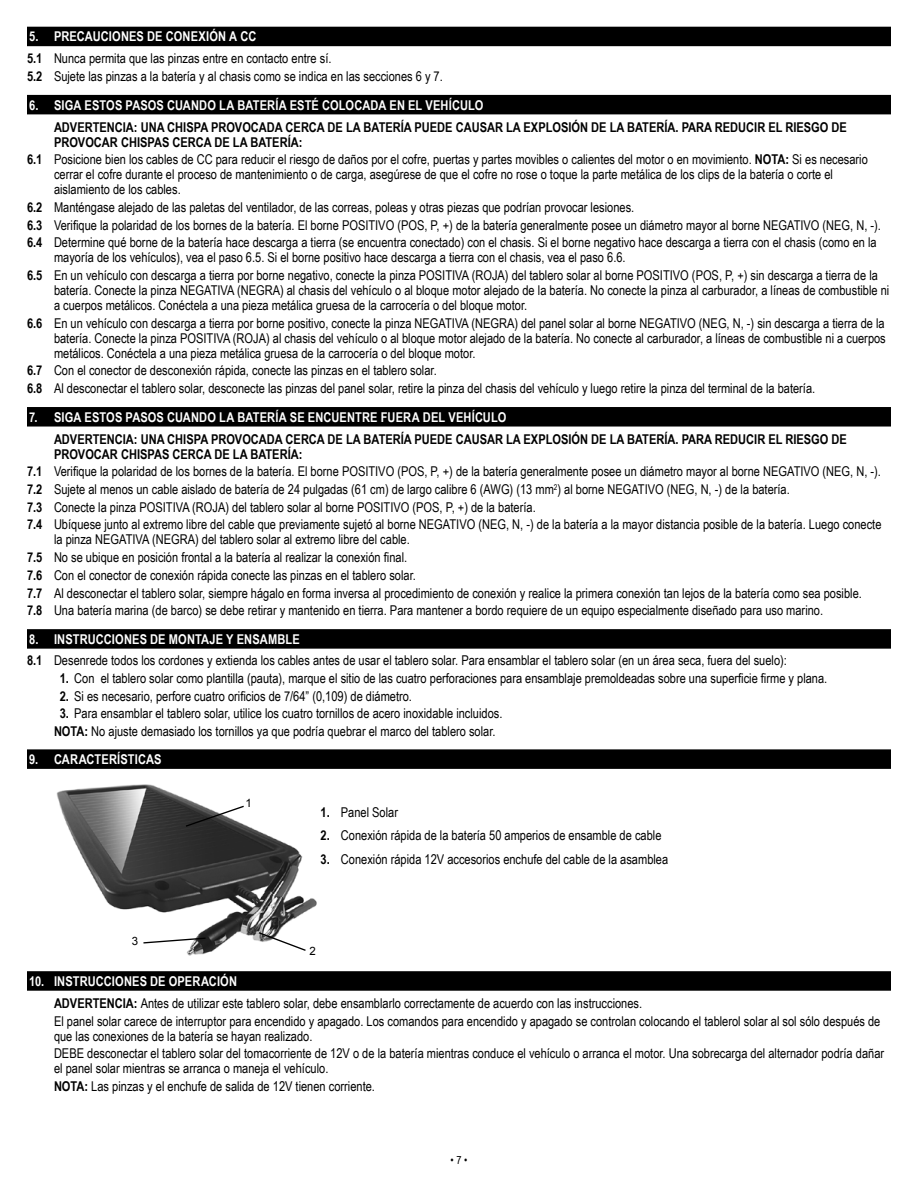
<style>
.page{position:relative;width:918px;height:1188px;background:#fff}
.page>*{position:absolute;margin:0;border:0;box-sizing:border-box;transform-origin:0 0}
.t1{font:13.5px/17.7px "Arial Narrow";color:#000}
.t2{font:700 13.5px/15px "Arial Narrow";color:#000}
.t3{font:700 13.5px "Arial Narrow";letter-spacing:.01em;color:#fff}
.t4{font:11.55px "Arial";color:#000}
.t5{font:11.25px "Arial Narrow";color:#000}
.s1{font-weight:700;color:#fff}
.s2{font-weight:700}
</style>
<div class="page">
<div style="left:27px;top:27px;width:864px;height:19px;background:#000"></div>
<div style="left:27px;top:95px;width:864px;height:19px;background:#000"></div>
<div style="left:27px;top:407px;width:864px;height:20px;background:#000"></div>
<div style="left:27px;top:629px;width:864px;height:20px;background:#000"></div>
<div style="left:27px;top:749px;width:864px;height:20px;background:#000"></div>
<div style="left:27px;top:971px;width:864px;height:20px;background:#000"></div>
<img style="left:56px;top:784px;width:261px;height:172px">
<svg style="left:184px;top:805px;width:61px;height:23px"></svg>
<svg style="left:142px;top:937px;width:65px;height:7px"></svg>
<svg style="left:257px;top:931px;width:50px;height:21px"></svg>
<p class="t1" style="left:27px;top:25px;width:306px;line-height:22px"><span class="s1">5. PRECAUCIONES DE CONEXIÓN A CC<br></span><span class="s2">5.1</span> Nunca permita que las pinzas entre en contacto entre sí.</p>
<p class="t1" style="left:27px;top:67px;width:417px"><span class="s2">5.2</span> Sujete las pinzas a la batería y al chasis como se indica en las secciones 6 y 7.</p>
<p class="t3" style="left:29px;top:95px;width:456px">6. SIGA ESTOS PASOS CUANDO LA BATERÍA ESTÉ COLOCADA EN EL VEHÍCULO</p>
<p class="t2" style="left:54px;top:119px;width:794px">ADVERTENCIA: UNA CHISPA PROVOCADA CERCA DE LA BATERÍA PUEDE CAUSAR LA EXPLOSIÓN DE LA BATERÍA. PARA REDUCIR EL RIESGO DE<br>PROVOCAR CHISPAS CERCA DE LA BATERÍA:</p>
<p class="t1" style="left:54px;top:152px;width:815px;line-height:15px;text-indent:-27px"><span class="s2">6.1</span> Posicione bien los cables de CC para reducir el riesgo de daños por el cofre, puertas y partes movibles o calientes del motor o en movimiento. <span class="s2">NOTA:</span> Si es necesario cerrar el cofre durante el proceso de mantenimiento o de carga, asegúrese de que el cofre no rose o toque la parte metálica de los clips de la batería o corte el aislamiento de los cables.</p>
<p class="t1" style="left:27px;top:198px;width:856px"><span class="s2">6.2</span> Manténgase alejado de las paletas del ventilador, de las correas, poleas y otras piezas que podrían provocar lesiones.<br><span class="s2">6.3</span> Verifique la polaridad de los bornes de la batería. El borne POSITIVO (POS, P, +) de la batería generalmente posee un diámetro mayor al borne NEGATIVO (NEG, N, -).<br><span class="s2">6.4</span> Determine qué borne de la batería hace descarga a tierra (se encuentra conectado) con el chasis. Si el borne negativo hace descarga a tierra con el chasis (como en la</p>
<p class="t1" style="left:27px;top:248px;width:852px;text-indent:27px">mayoría de los vehículos), vea el paso 6.5. Si el borne positivo hace descarga a tierra con el chasis, vea el paso 6.6.<br><span class="s2">6.5</span> En un vehículo con descarga a tierra por borne negativo, conecte la pinza POSITIVA (ROJA) del tablero solar al borne POSITIVO (POS, P, +) sin descarga a tierra de la</p>
<p class="t1" style="left:54px;top:282px;width:837px;line-height:15px">batería. Conecte la pinza NEGATIVA (NEGRA) al chasis del vehículo o al bloque motor alejado de la batería. No conecte la pinza al carburador, a líneas de combustible ni a cuerpos metálicos. Conéctela a una pieza metálica gruesa de la carrocería o del bloque motor.</p>
<p class="t1" style="left:54px;top:315px;width:833px;line-height:15px;text-align:justify;text-indent:-27px"><span class="s2">6.6</span> En un vehículo con descarga a tierra por borne positivo, conecte la pinza NEGATIVA (NEGRA) del panel solar al borne NEGATIVO (NEG, N, -) sin descarga a tierra de la batería. Conecte la pinza POSITIVA (ROJA) al chasis del vehículo o al bloque motor alejado de la batería. No conecte al carburador, a líneas de combustible ni a cuerpos metálicos. Conéctela a una pieza metálica gruesa de la carrocería o del bloque motor.</p>
<p class="t1" style="left:27px;top:361px;width:790px"><span class="s2">6.7</span> Con el conector de desconexión rápida, conecte las pinzas en el tablero solar.<br><span class="s2">6.8</span> Al desconectar el tablero solar, desconecte las pinzas del panel solar, retire la pinza del chasis del vehículo y luego retire la pinza del terminal de la batería.</p>
<p class="t3" style="left:29px;top:407px;width:479px">7. SIGA ESTOS PASOS CUANDO LA BATERÍA SE ENCUENTRE FUERA DEL VEHÍCULO</p>
<p class="t2" style="left:54px;top:431px;width:794px">ADVERTENCIA: UNA CHISPA PROVOCADA CERCA DE LA BATERÍA PUEDE CAUSAR LA EXPLOSIÓN DE LA BATERÍA. PARA REDUCIR EL RIESGO DE<br>PROVOCAR CHISPAS CERCA DE LA BATERÍA:</p>
<p class="t1" style="left:27px;top:462px;width:856px"><span class="s2">7.1</span> Verifique la polaridad de los bornes de la batería. El borne POSITIVO (POS, P, +) de la batería generalmente posee un diámetro mayor al borne NEGATIVO (NEG, N, -).<br><span class="s2">7.2</span> Sujete al menos un cable aislado de batería de 24 pulgadas (61 cm) de largo calibre 6 (AWG) (13 mm<sup>2</sup>) al borne NEGATIVO (NEG, N, -) de la batería.<br><span class="s2">7.3</span> Conecte la pinza POSITIVA (ROJA) del tablero solar al borne POSITIVO (POS, P, +) de la batería.<br><span class="s2">7.4</span> Ubíquese junto al extremo libre del cable que previamente sujetó al borne NEGATIVO (NEG, N, -) de la batería a la mayor distancia posible de la batería. Luego conecte</p>
<p class="t1" style="left:27px;top:530px;width:836px;text-indent:27px">la pinza NEGATIVA (NEGRA) del tablero solar al extremo libre del cable.<br><span class="s2">7.5</span> No se ubique en posición frontal a la batería al realizar la conexión final.<br><span class="s2">7.6</span> Con el conector de conexión rápida conecte las pinzas en el tablero solar.<br><span class="s2">7.7</span> Al desconectar el tablero solar, siempre hágalo en forma inversa al procedimiento de conexión y realice la primera conexión tan lejos de la batería como sea posible.<br><span class="s2">7.8</span> Una batería marina (de barco) se debe retirar y mantenido en tierra. Para mantener a bordo requiere de un equipo especialmente diseñado para uso marino.</p>
<p class="t1" style="left:27px;top:628px;width:761px;line-height:21.5px"><span class="s1">8. INSTRUCCIONES DE MONTAJE Y ENSAMBLE<br></span><span class="s2">8.1</span> Desenrede todos los cordones y extienda los cables antes de usar el tablero solar. Para ensamblar el tablero solar (en un área seca, fuera del suelo):</p>
<p class="t1" style="left:60px;top:669px;width:769px"><span class="s2">1.</span> Con el tablero solar como plantilla (pauta), marque el sitio de las cuatro perforaciones para ensamblaje premoldeadas sobre una superficie firme y plana.</p>
<p class="t1" style="left:60px;top:687px;width:354px"><span class="s2">2.</span> Si es necesario, perfore cuatro orificios de 7/64” (0,109) de diámetro.</p>
<p class="t1" style="left:54px;top:705px;width:450px;line-height:17.1px;text-align:center"><span class="s2">3.</span> Para ensamblar el tablero solar, utilice los cuatro tornillos de acero inoxidable incluidos.<br><span class="s2">NOTA:</span> No ajuste demasiado los tornillos ya que podría quebrar el marco del tablero solar.</p>
<p class="t3" style="left:29px;top:749px;width:134px">9. CARACTERÍSTICAS</p>
<p class="t4" style="left:245px;top:796px;width:8px">1</p>
<p class="t1" style="left:321px;top:803px;width:79px"><span class="s2">1.</span> Panel Solar</p>
<p class="t1" style="left:321px;top:826px;width:342px"><span class="s2">2.</span> Conexión rápida de la batería 50 amperios de ensamble de cable</p>
<p class="t1" style="left:321px;top:850px;width:349px"><span class="s2">3.</span> Conexión rápida 12V accesorios enchufe del cable de la asamblea</p>
<p class="t4" style="left:132px;top:934px;width:8px">3</p>
<p class="t4" style="left:310px;top:943px;width:8px">2</p>
<p class="t1" style="left:54px;top:970px;width:590px;line-height:22px;text-indent:-25px"><span class="s1">10. INSTRUCCIONES DE OPERACIÓN<br></span><span class="s2">ADVERTENCIA:</span> Antes de utilizar este tablero solar, debe ensamblarlo correctamente de acuerdo con las instrucciones.</p>
<p class="t1" style="left:54px;top:1013px;width:828px;line-height:15px">El panel solar carece de interruptor para encendido y apagado. Los comandos para encendido y apagado se controlan colocando el tablerol solar al sol sólo después de que las conexiones de la batería se hayan realizado.</p>
<p class="t1" style="left:54px;top:1045px;width:832px;line-height:15px">DEBE desconectar el tablero solar del tomacorriente de 12V o de la batería mientras conduce el vehículo o arranca el motor. Una sobrecarga del alternador podría dañar el panel solar mientras se arranca o maneja el vehículo.</p>
<p class="t1" style="left:54px;top:1077px;width:323px"><span class="s2">NOTA:</span> Las pinzas y el enchufe de salida de 12V tienen corriente.</p>
<p class="t5" style="left:451px;top:1151px;width:18px">• 7 •</p>
</div>
